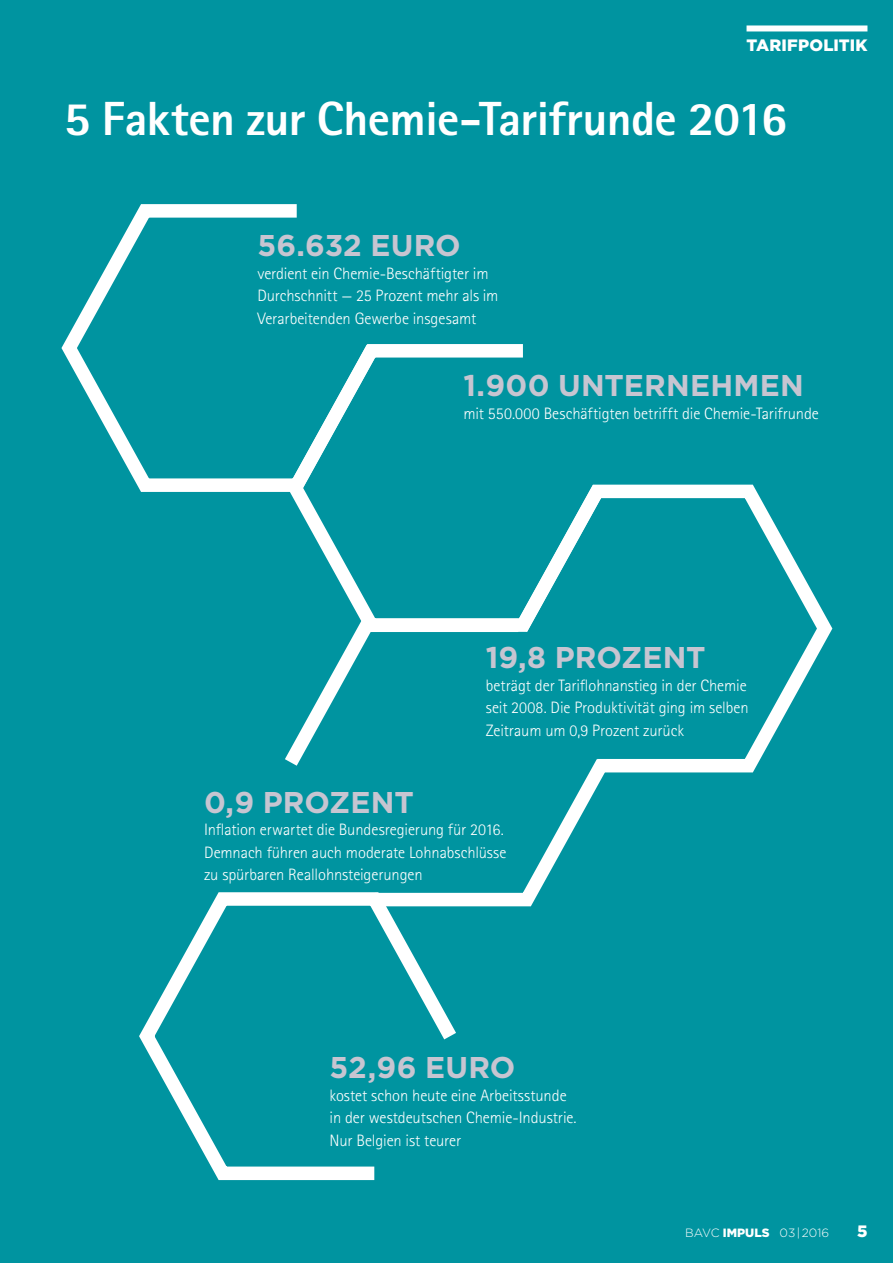
<style>
.page{position:relative;width:893px;height:1263px;background:#0094a0}
.page>*{position:absolute;margin:0;border:0;box-sizing:border-box;transform-origin:0 0}
.t1{font:800 48px "Rotis Sans Serif Std";letter-spacing:-.015em;color:#fff}
.t2{font:700 30px "Gotham";letter-spacing:.005em;color:#c7c5d1}
.t3{font:300 16.5px/22.5px "Rotis Sans Serif Std";letter-spacing:-.005em;color:#fff}
.t4{font:900 16.5px "Gotham";letter-spacing:.01em;color:#fff}
.t5{font:300 12px "Gotham";color:#fff}
.s1{font-weight:900}
</style>
<div class="page">
<svg style="left:61px;top:204px;width:236px;height:288px"></svg>
<svg style="left:280px;top:337px;width:243px;height:275px"></svg>
<svg style="left:139px;top:892px;width:317px;height:289px"></svg>
<svg style="left:503px;top:478px;width:330px;height:295px"></svg>
<svg style="left:272px;top:612px;width:349px;height:301px"></svg>
<div style="left:746px;top:25px;width:121px;height:6px;background:#fff"></div>
<p class="t4" style="left:746px;top:39px;width:122px">TARIFPOLITIK</p>
<h1 class="t1" style="left:64px;top:101px;width:725px">5 Fakten zur Chemie-Tarifrunde 2016</h1>
<h2 class="t2" style="left:257px;top:232px;width:205px">56.632 EURO</h2>
<p class="t3" style="left:257px;top:264px;width:243px">verdient ein Chemie-Beschäftigter im<br>Durchschnitt — 25 Prozent mehr als im<br>Verarbeitenden Gewerbe insgesamt</p>
<h2 class="t2" style="left:463px;top:372px;width:342px">1.900 UNTERNEHMEN</h2>
<p class="t3" style="left:463px;top:404px;width:357px">mit 550.000 Beschäftigten betrifft die Chemie-Tarifrunde</p>
<h2 class="t2" style="left:486px;top:644px;width:221px">19,8 PROZENT</h2>
<p class="t3" style="left:486px;top:675px;width:264px;text-align:justify">beträgt der Tariflohnanstieg in der Chemie seit 2008. Die Produktivität ging im selben Zeitraum um 0,9 Prozent zurück</p>
<h2 class="t2" style="left:204px;top:788px;width:211px">0,9 PROZENT</h2>
<p class="t3" style="left:204px;top:820px;width:304px">Inflation erwartet die Bundesregierung für 2016.<br>Demnach führen auch moderate Lohn abschlüsse zu spürbaren Reallohnsteigerungen</p>
<h2 class="t2" style="left:330px;top:1054px;width:187px">52,96 EURO</h2>
<p class="t3" style="left:330px;top:1086px;width:249px">kostet schon heute eine Arbeitsstunde in der westdeutschen Chemie-Industrie.<br>Nur Belgien ist teurer</p>
<p class="t5" style="left:685px;top:1229px;width:145px">BAVC <span class="s1">IMPULS</span> 03-|-2016</p>
<p class="t4" style="left:857px;top:1226px;width:12px">5</p>
</div>
